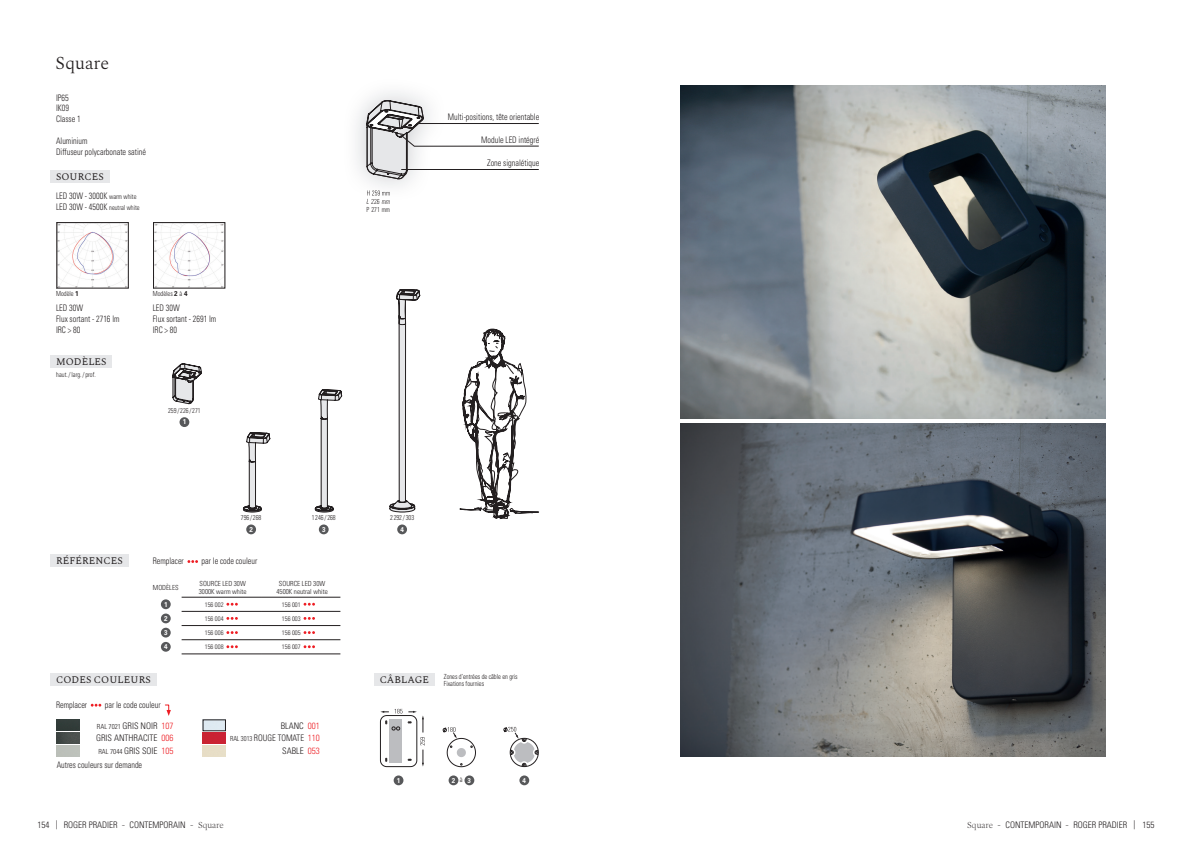
<style>
.page{position:relative;width:1191px;height:842px;background:#fff}
.page>*{position:absolute;margin:0;border:0;box-sizing:border-box;transform-origin:0 0}
.t1{font:300 18px "Spectral";color:#231f20}
.t2{font:10px "Spectral";letter-spacing:.01em;color:#231f20}
.t3{font:300 condensed 9px/10.8px "Univers LT Std";color:#231f20;scale:.9 1}
.t4{font:300 condensed 9px/12.7px "Univers LT Std";color:#231f20;text-align:justify}
.t5{font:300 condensed 7px/8.4px "Univers LT Std";color:#231f20;scale:.9 1}
.t6{font:300 condensed 7px/8.4px "Univers LT Std";color:#231f20}
.t7{font:300 condensed 7px "Univers";color:#231f20;scale:.9 1}
.t8{font:700 7px "Univers LT Std";color:#fff;scale:.9 1}
.t9{font:300 condensed 6.5px "Univers LT Std";color:#231f20}
.s1{font-size:7px}
.s2{font-weight:700;font-stretch:normal}
.s3{color:#ee1d23}
.s4{font-family:"Spectral";font-weight:200;font-stretch:normal}
</style>
<div class="page">
<div style="left:50px;top:170px;width:59px;height:12px;background:#e6e7e9"></div>
<img style="left:680px;top:85px;width:426px;height:334px">
<img style="left:680px;top:423px;width:426px;height:334px">
<div style="left:50px;top:355px;width:62px;height:12px;background:#e6e7e9"></div>
<div style="left:50px;top:554px;width:79px;height:12px;background:#e6e7e9"></div>
<svg style="left:187px;top:560px;width:11px;height:3px"></svg>
<img style="left:59px;top:224px;width:67px;height:62px">
<img style="left:155px;top:224px;width:68px;height:62px">
<div style="left:153px;top:222px;width:72px;height:66px;border:1px solid #231f20"></div>
<div style="left:50px;top:673px;width:106px;height:12px;background:#e6e7e9"></div>
<svg style="left:91px;top:704px;width:10px;height:3px"></svg>
<svg style="left:165px;top:705px;width:6px;height:11px"></svg>
<div style="left:374px;top:673px;width:61px;height:12px;background:#e6e7e9"></div>
<hr style="left:182px;top:597px;width:79px;height:1px;background:#231f20">
<hr style="left:182px;top:611px;width:79px;height:1px;background:#231f20">
<hr style="left:182px;top:625px;width:79px;height:1px;background:#231f20">
<hr style="left:182px;top:639px;width:79px;height:1px;background:#231f20">
<hr style="left:182px;top:653px;width:79px;height:1px;background:#231f20">
<div style="left:161px;top:599px;width:10px;height:10px;background:#57585a;border-radius:50%"></div>
<svg style="left:226px;top:603px;width:12px;height:3px"></svg>
<div style="left:161px;top:613px;width:10px;height:10px;background:#57585a;border-radius:50%"></div>
<svg style="left:226px;top:617px;width:12px;height:3px"></svg>
<div style="left:161px;top:628px;width:10px;height:9px;background:#57585a;border-radius:50%"></div>
<svg style="left:226px;top:631px;width:12px;height:3px"></svg>
<div style="left:161px;top:642px;width:10px;height:10px;background:#57585a;border-radius:50%"></div>
<svg style="left:226px;top:645px;width:12px;height:3px"></svg>
<svg style="left:261px;top:596px;width:79px;height:58px"></svg>
<img style="left:57px;top:720px;width:22px;height:36px">
<img style="left:203px;top:722px;width:23px;height:34px">
<div style="left:448px;top:775px;width:10px;height:10px;background:#57585a;border-radius:50%"></div>
<div style="left:519px;top:775px;width:10px;height:10px;background:#57585a;border-radius:50%"></div>
<div style="left:464px;top:775px;width:10px;height:10px;background:#57585a;border-radius:50%"></div>
<div style="left:394px;top:775px;width:9px;height:10px;background:#57585a;border-radius:50%"></div>
<svg style="left:380px;top:709px;width:45px;height:58px"></svg>
<svg style="left:443px;top:727px;width:33px;height:40px"></svg>
<img style="left:367px;top:190px;width:23px;height:6px">
<img style="left:367px;top:199px;width:23px;height:3px">
<div style="left:179px;top:417px;width:10px;height:10px;background:#57585a;border-radius:50%"></div>
<div style="left:246px;top:524px;width:10px;height:10px;background:#57585a;border-radius:50%"></div>
<div style="left:319px;top:524px;width:10px;height:10px;background:#57585a;border-radius:50%"></div>
<div style="left:397px;top:524px;width:10px;height:10px;background:#57585a;border-radius:50%"></div>
<svg style="left:459px;top:328px;width:79px;height:191px"></svg>
<svg style="left:315px;top:390px;width:27px;height:122px"></svg>
<svg style="left:389px;top:289px;width:31px;height:224px"></svg>
<svg style="left:243px;top:432px;width:27px;height:80px"></svg>
<svg style="left:172px;top:364px;width:30px;height:40px"></svg>
<svg style="left:366px;top:100px;width:173px;height:80px"></svg>
<hr style="left:418px;top:123px;width:121px;height:1px;background:#231f20">
<div style="left:510px;top:738px;width:28px;height:29px;border:1px solid #231f20;border-radius:50%"></div>
<svg style="left:503px;top:727px;width:35px;height:39px"></svg>
<h1 class="t1" style="left:56px;top:50px;width:55px">Square</h1>
<p class="t3" style="left:56px;top:92px;width:29px">IP65<br>IK09<br>Classe 1</p>
<p class="t3" style="left:56px;top:135px;width:101px">Aluminium<br>Diffuseur polycarbonate satiné</p>
<p class="t2" style="left:56px;top:169px;width:49px">SOURCES</p>
<p class="t3" style="left:56px;top:190px;width:94px">LED 30W - 3000K <span class="s1">warm white<br></span>LED 30W - 4500K <span class="s1">neutral white</span></p>
<p class="t5" style="left:367px;top:197px;width:28px">L 226 mm<br>P 271 mm</p>
<p class="t5" style="left:56px;top:290px;width:26px">Modèle <span class="s2">1</span></p>
<p class="t3" style="left:56px;top:303px;width:72px">LED 30W<br>Flux sortant - 2716 lm<br>IRC &gt; 80</p>
<p class="t2" style="left:56px;top:354px;width:52px">MODÈLES</p>
<p class="t5" style="left:56px;top:371px;width:45px">haut. / larg. / prof.</p>
<p class="t5" style="left:153px;top:290px;width:40px">Modèles <span class="s2">2</span> à <span class="s2">4</span></p>
<p class="t3" style="left:153px;top:303px;width:72px">LED 30W<br>Flux sortant - 2691 lm<br>IRC &gt; 80</p>
<p class="t7" style="left:168px;top:406px;width:38px">259 / 226 / 271</p>
<p class="t8" style="left:183px;top:418px;width:5px">1</p>
<p class="t3" style="left:448px;top:112px;width:103px">Multi-positions, tête orientable</p>
<p class="t3" style="left:481px;top:135px;width:66px">Module LED intégré</p>
<p class="t3" style="left:487px;top:157px;width:59px">Zone signalétique</p>
<p class="t7" style="left:241px;top:514px;width:24px">796 / 268</p>
<p class="t8" style="left:249px;top:525px;width:5px">2</p>
<p class="t2" style="left:56px;top:553px;width:68px">RÉFÉRENCES</p>
<p class="t3" style="left:153px;top:555px;width:36px">Remplacer</p>
<p class="t3" style="left:202px;top:555px;width:63px">par le code couleur</p>
<p class="t7" style="left:312px;top:514px;width:28px">1 246 / 268</p>
<p class="t8" style="left:322px;top:525px;width:5px">3</p>
<p class="t6" style="left:153px;top:583px;width:27px">MODÈLES</p>
<p class="t6" style="left:199px;top:579px;width:49px">SOURCE LED 30W<br>3000K warm white</p>
<p class="t6" style="left:276px;top:579px;width:53px;text-align:center">SOURCE LED 30W<br>4500K neutral white</p>
<p class="t8" style="left:164px;top:600px;width:5px">1</p>
<p class="t9" style="left:205px;top:600px;width:20px">156 002</p>
<p class="t9" style="left:282px;top:600px;width:20px">156 001</p>
<p class="t8" style="left:164px;top:614px;width:5px">2</p>
<p class="t9" style="left:205px;top:615px;width:20px">156 004</p>
<p class="t9" style="left:282px;top:615px;width:20px">156 003</p>
<p class="t8" style="left:164px;top:628px;width:5px">3</p>
<p class="t9" style="left:205px;top:629px;width:20px">156 006</p>
<p class="t9" style="left:282px;top:629px;width:20px">156 005</p>
<p class="t8" style="left:164px;top:642px;width:5px">4</p>
<p class="t9" style="left:205px;top:643px;width:20px">156 008</p>
<p class="t9" style="left:282px;top:643px;width:20px">156 007</p>
<p class="t2" style="left:56px;top:672px;width:96px">CODES COULEURS</p>
<p class="t3" style="left:56px;top:699px;width:36px">Remplacer</p>
<p class="t3" style="left:105px;top:699px;width:63px">par le code couleur</p>
<p class="t4" style="left:96px;top:719px;width:79px"><span class="s1">RAL 7021</span> GRIS NOIR <span class="s3">107<br></span>GRIS ANTHRACITE <span class="s3">006<br></span><span class="s1">RAL 7044</span> GRIS SOIE <span class="s3">105</span></p>
<p class="t4" style="left:230px;top:719px;width:91px;text-align:right">BLANC <span class="s3">001<br></span><span class="s1">RAL 3013</span> ROUGE TOMATE <span class="s3">110<br></span>SABLE <span class="s3">053</span></p>
<p class="t3" style="left:57px;top:760px;width:96px">Autres couleurs sur demande</p>
<p class="t7" style="left:390px;top:514px;width:28px">2 292 / 303</p>
<p class="t8" style="left:400px;top:525px;width:5px">4</p>
<p class="t2" style="left:380px;top:672px;width:51px">CÂBLAGE</p>
<p class="t5" style="left:444px;top:672px;width:83px;line-height:7px">Zones d’entrées de câble en gris<br>Fixations fournies</p>
<p class="t5" style="left:460px;top:776px;width:5px">à</p>
<p class="t8" style="left:397px;top:776px;width:5px">1</p>
<p class="t8" style="left:452px;top:776px;width:5px">2</p>
<p class="t8" style="left:467px;top:776px;width:5px">3</p>
<p class="t8" style="left:522px;top:776px;width:5px">4</p>
<p class="t4" style="left:56px;top:817px;width:3px">|</p>
<p class="t4" style="left:1133px;top:817px;width:3px">|</p>
<p class="t4" style="left:967px;top:818px;width:162px"><span class="s4">Square -</span> CONTEMPORAIN <span class="s4">-</span> ROGER PRADIER</p>
<p class="t4" style="left:64px;top:818px;width:162px">ROGER PRADIER <span class="s4">-</span> CONTEMPORAIN <span class="s4">- Square</span></p>
<p class="t4" style="left:38px;top:818px;width:13px">154</p>
<p class="t4" style="left:1142px;top:818px;width:13px">155</p>
</div>
